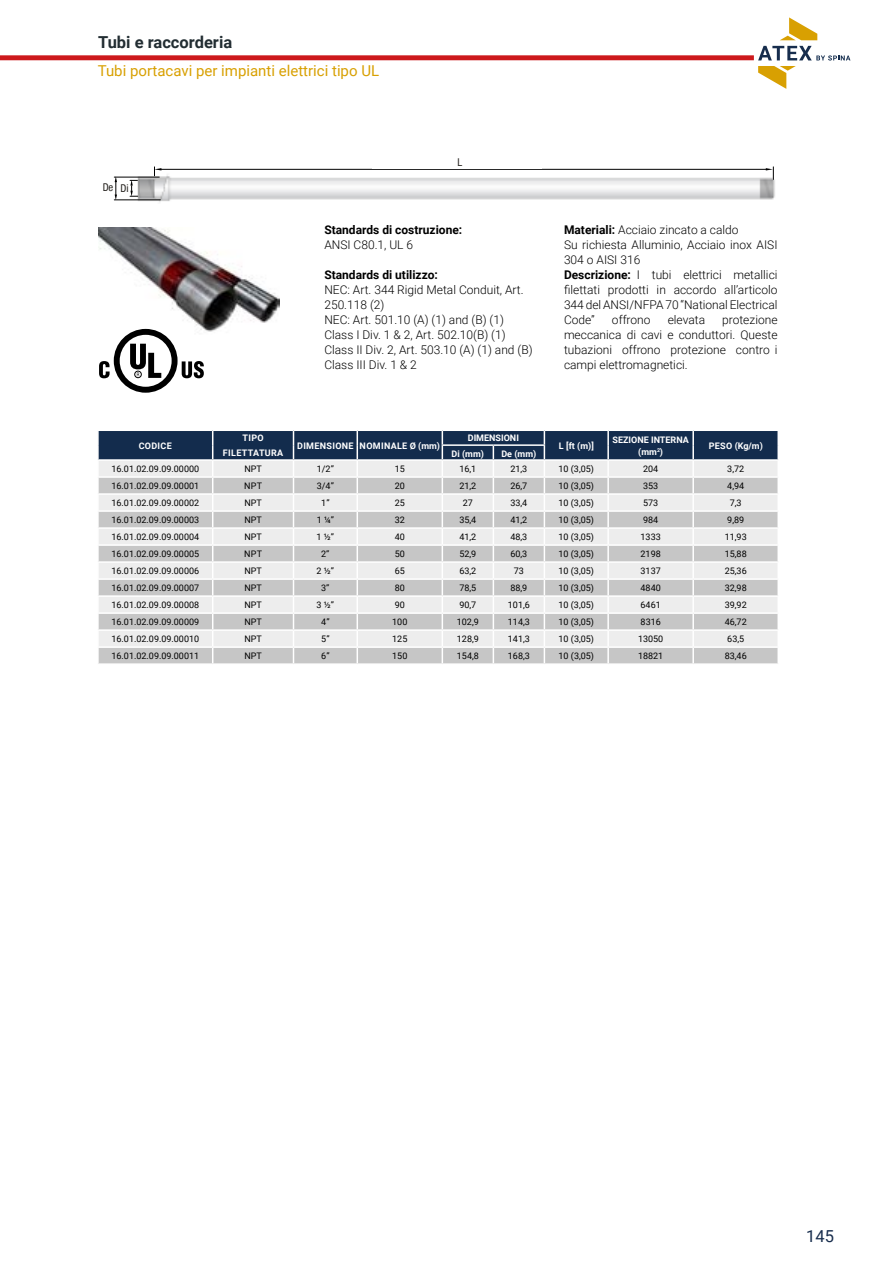
<style>
.page{position:relative;width:893px;height:1263px;background:#fff}
.page>*{position:absolute;margin:0;border:0;box-sizing:border-box;transform-origin:0 0}
.t1{font:700 16.5px "Roboto";color:#222d32}
.t2{font:16.5px "Roboto";color:#172d4d}
.t3{font:15px "Roboto";color:#d8a002}
.t4{font:300 12px/15px "Roboto";color:#000}
.t5{font:700 12px "Roboto";color:#000}
.t6{font:condensed 10.8px "Helvetica Neue LT Std";color:#272420}
.t7{font:9px "Roboto";color:#000}
.t8{font:700 9px/15px "Roboto";letter-spacing:.035em;color:#fff;text-align:center}
.t9{font:700 9px/12px "Roboto";color:#fff;text-align:center}
.s1{font-weight:700}
</style>
<div class="page">
<img style="left:99px;top:228px;width:181px;height:108px">
<img style="left:117px;top:166px;width:359px;height:36px">
<svg style="left:130px;top:180px;width:8px;height:17px"></svg>
<svg style="left:115px;top:176px;width:2px;height:24px"></svg>
<hr style="left:114px;top:177px;width:45px;height:1px;background:#000">
<hr style="left:114px;top:200px;width:46px;height:1px;background:#000">
<hr style="left:160px;top:169px;width:412px;height:1px;background:#000">
<svg style="left:154px;top:167px;width:7px;height:9px"></svg>
<img style="left:476px;top:166px;width:299px;height:34px">
<hr style="left:476px;top:169px;width:291px;height:1px;background:#000">
<svg style="left:766px;top:167px;width:8px;height:12px"></svg>
<div style="left:372px;top:156px;width:170px;height:12px;background:#fff"></div>
<svg style="left:182px;top:361px;width:22px;height:17px"></svg>
<svg style="left:114px;top:329px;width:64px;height:64px"></svg>
<div style="left:120px;top:335px;width:52px;height:52px;background:#fff;border-radius:50%"></div>
<svg style="left:130px;top:344px;width:31px;height:34px"></svg>
<div style="left:134px;top:371px;width:8px;height:7px;border:1px solid #000;border-radius:50%"></div>
<svg style="left:99px;top:361px;width:11px;height:17px"></svg>
<svg style="left:98px;top:430px;width:681px;height:233px;background:#c5c8cc"></svg>
<div style="left:0;top:55px;width:754px;height:5px;background:#cd191c"></div>
<svg style="left:758px;top:46px;width:92px;height:43px"></svg>
<svg style="left:780px;top:17px;width:37px;height:23px"></svg>
<h1 class="t1" style="left:98px;top:31px;width:136px">Tubi e raccorderia</h1>
<h2 class="t3" style="left:98px;top:60px;width:283px">Tubi portacavi per impianti elettrici tipo UL</h2>
<p class="t6" style="left:103px;top:181px;width:28px">De Di</p>
<p class="t6" style="left:458px;top:156px;width:6px">L</p>
<h3 class="t5" style="left:324px;top:221px;width:139px">Standards di costruzione:</h3>
<h3 class="t4" style="left:324px;top:237px;width:90px">ANSI C80.1, UL 6</h3>
<h3 class="t5" style="left:324px;top:266px;width:115px">Standards di utilizzo:</h3>
<h3 class="t4" style="left:324px;top:282px;width:210px">NEC: Art. 344 Rigid Metal Conduit, Art.<br>250.118 (2)<br>NEC: Art. 501.10 (A) (1) and (B) (1)<br>Class I Div. 1 &amp; 2, Art. 502.10(B) (1)<br>Class II Div. 2, Art. 503.10 (A) (1) and (B)<br>Class III Div. 1 &amp; 2</h3>
<h3 class="t4" style="left:564px;top:222px;width:215px"><span class="s1">Materiali:</span> Acciaio zincato a caldo<br>Su richiesta Alluminio, Acciaio inox AISI<br>304 o AISI 316<br><span class="s1">Descrizione:</span> I tubi elettrici metallici filettati prodotti in accordo all’articolo<br>344 del ANSI/NFPA 70 “National Electrical<br>Code”</h3>
<h3 class="t4" style="left:612px;top:312px;width:40px">offrono</h3>
<h3 class="t4" style="left:668px;top:312px;width:39px">elevata</h3>
<h3 class="t4" style="left:564px;top:312px;width:215px;text-align:justify;text-indent:158px">protezione meccanica di cavi e conduttori. Queste tubazioni offrono protezione contro i campi elettromagnetici.</h3>
<p class="t8" style="left:139px;top:437px;width:35px">CODICE</p>
<p class="t8" style="left:223px;top:430px;width:62px">TIPO<br>FILETTATURA</p>
<p class="t8" style="left:297px;top:437px;width:144px">DIMENSIONE NOMINALE Ø (mm)</p>
<p class="t9" style="left:468px;top:431px;width:53px">DIMENSIONI</p>
<p class="t8" style="left:452px;top:446px;width:34px">Di (mm)</p>
<p class="t8" style="left:501px;top:446px;width:36px">De (mm)</p>
<p class="t8" style="left:559px;top:437px;width:36px">L [ft (m)]</p>
<p class="t9" style="left:613px;top:433px;width:78px">SEZIONE INTERNA (mm<sup>2</sup>)</p>
<p class="t8" style="left:709px;top:437px;width:56px">PESO (Kg/m)</p>
<p class="t7" style="left:111px;top:462px;width:89px">16.01.02.09.09.00000</p>
<p class="t7" style="left:244px;top:462px;width:19px">NPT</p>
<p class="t7" style="left:317px;top:462px;width:19px">1/2”</p>
<p class="t7" style="left:395px;top:462px;width:12px">15</p>
<p class="t7" style="left:459px;top:462px;width:18px">16,1</p>
<p class="t7" style="left:510px;top:462px;width:18px">21,3</p>
<p class="t7" style="left:559px;top:462px;width:37px">10 (3,05)</p>
<p class="t7" style="left:643px;top:462px;width:17px">204</p>
<p class="t7" style="left:727px;top:462px;width:18px">3,72</p>
<p class="t7" style="left:111px;top:479px;width:89px">16.01.02.09.09.00001</p>
<p class="t7" style="left:244px;top:479px;width:20px">NPT</p>
<p class="t7" style="left:317px;top:479px;width:19px">3/4”</p>
<p class="t7" style="left:395px;top:479px;width:12px">20</p>
<p class="t7" style="left:459px;top:479px;width:18px">21,2</p>
<p class="t7" style="left:510px;top:479px;width:18px">26,7</p>
<p class="t7" style="left:559px;top:479px;width:37px">10 (3,05)</p>
<p class="t7" style="left:643px;top:479px;width:17px">353</p>
<p class="t7" style="left:727px;top:479px;width:18px">4,94</p>
<p class="t7" style="left:111px;top:496px;width:89px">16.01.02.09.09.00002</p>
<p class="t7" style="left:244px;top:496px;width:19px">NPT</p>
<p class="t7" style="left:321px;top:496px;width:10px">1”</p>
<p class="t7" style="left:395px;top:496px;width:12px">25</p>
<p class="t7" style="left:463px;top:496px;width:12px">27</p>
<p class="t7" style="left:510px;top:496px;width:18px">33,4</p>
<p class="t7" style="left:559px;top:496px;width:37px">10 (3,05)</p>
<p class="t7" style="left:643px;top:496px;width:17px">573</p>
<p class="t7" style="left:730px;top:496px;width:13px">7,3</p>
<p class="t7" style="left:111px;top:513px;width:89px">16.01.02.09.09.00003</p>
<p class="t7" style="left:244px;top:513px;width:19px">NPT</p>
<p class="t7" style="left:317px;top:513px;width:19px">1 ¼”</p>
<p class="t7" style="left:395px;top:513px;width:12px">32</p>
<p class="t7" style="left:459px;top:513px;width:18px">35,4</p>
<p class="t7" style="left:510px;top:513px;width:18px">41,2</p>
<p class="t7" style="left:558px;top:513px;width:37px">10 (3,05)</p>
<p class="t7" style="left:643px;top:513px;width:17px">984</p>
<p class="t7" style="left:727px;top:513px;width:18px">9,89</p>
<p class="t7" style="left:111px;top:530px;width:89px">16.01.02.09.09.00004</p>
<p class="t7" style="left:244px;top:530px;width:19px">NPT</p>
<p class="t7" style="left:317px;top:530px;width:19px">1 ½”</p>
<p class="t7" style="left:395px;top:530px;width:12px">40</p>
<p class="t7" style="left:459px;top:530px;width:18px">41,2</p>
<p class="t7" style="left:510px;top:530px;width:18px">48,3</p>
<p class="t7" style="left:558px;top:530px;width:37px">10 (3,05)</p>
<p class="t7" style="left:641px;top:530px;width:22px">1333</p>
<p class="t7" style="left:725px;top:530px;width:23px">11,93</p>
<p class="t7" style="left:111px;top:547px;width:89px">16.01.02.09.09.00005</p>
<p class="t7" style="left:244px;top:547px;width:20px">NPT</p>
<p class="t7" style="left:321px;top:547px;width:10px">2”</p>
<p class="t7" style="left:395px;top:547px;width:12px">50</p>
<p class="t7" style="left:459px;top:547px;width:18px">52,9</p>
<p class="t7" style="left:510px;top:547px;width:18px">60,3</p>
<p class="t7" style="left:558px;top:547px;width:37px">10 (3,05)</p>
<p class="t7" style="left:641px;top:547px;width:22px">2198</p>
<p class="t7" style="left:725px;top:547px;width:23px">15,88</p>
<p class="t7" style="left:111px;top:564px;width:89px">16.01.02.09.09.00006</p>
<p class="t7" style="left:244px;top:564px;width:19px">NPT</p>
<p class="t7" style="left:317px;top:564px;width:19px">2 ½”</p>
<p class="t7" style="left:395px;top:564px;width:12px">65</p>
<p class="t7" style="left:459px;top:564px;width:18px">63,2</p>
<p class="t7" style="left:514px;top:564px;width:12px">73</p>
<p class="t7" style="left:558px;top:564px;width:37px">10 (3,05)</p>
<p class="t7" style="left:641px;top:564px;width:22px">3137</p>
<p class="t7" style="left:725px;top:564px;width:23px">25,36</p>
<p class="t7" style="left:111px;top:581px;width:89px">16.01.02.09.09.00007</p>
<p class="t7" style="left:244px;top:581px;width:19px">NPT</p>
<p class="t7" style="left:321px;top:581px;width:10px">3”</p>
<p class="t7" style="left:395px;top:581px;width:12px">80</p>
<p class="t7" style="left:459px;top:581px;width:18px">78,5</p>
<p class="t7" style="left:510px;top:581px;width:18px">88,9</p>
<p class="t7" style="left:558px;top:581px;width:37px">10 (3,05)</p>
<p class="t7" style="left:641px;top:581px;width:22px">4840</p>
<p class="t7" style="left:725px;top:581px;width:23px">32,98</p>
<p class="t7" style="left:111px;top:598px;width:89px">16.01.02.09.09.00008</p>
<p class="t7" style="left:244px;top:598px;width:19px">NPT</p>
<p class="t7" style="left:317px;top:598px;width:19px">3 ½”</p>
<p class="t7" style="left:395px;top:598px;width:12px">90</p>
<p class="t7" style="left:459px;top:598px;width:18px">90,7</p>
<p class="t7" style="left:508px;top:598px;width:23px">101,6</p>
<p class="t7" style="left:559px;top:598px;width:37px">10 (3,05)</p>
<p class="t7" style="left:641px;top:598px;width:22px">6461</p>
<p class="t7" style="left:725px;top:598px;width:23px">39,92</p>
<p class="t7" style="left:111px;top:615px;width:89px">16.01.02.09.09.00009</p>
<p class="t7" style="left:244px;top:615px;width:19px">NPT</p>
<p class="t7" style="left:321px;top:615px;width:10px">4”</p>
<p class="t7" style="left:392px;top:615px;width:17px">100</p>
<p class="t7" style="left:457px;top:615px;width:23px">102,9</p>
<p class="t7" style="left:508px;top:615px;width:23px">114,3</p>
<p class="t7" style="left:559px;top:615px;width:37px">10 (3,05)</p>
<p class="t7" style="left:641px;top:615px;width:22px">8316</p>
<p class="t7" style="left:725px;top:615px;width:23px">46,72</p>
<p class="t7" style="left:111px;top:632px;width:89px">16.01.02.09.09.00010</p>
<p class="t7" style="left:244px;top:632px;width:19px">NPT</p>
<p class="t7" style="left:321px;top:632px;width:10px">5”</p>
<p class="t7" style="left:392px;top:632px;width:17px">125</p>
<p class="t7" style="left:457px;top:632px;width:23px">128,9</p>
<p class="t7" style="left:508px;top:632px;width:23px">141,3</p>
<p class="t7" style="left:559px;top:632px;width:37px">10 (3,05)</p>
<p class="t7" style="left:638px;top:632px;width:27px">13050</p>
<p class="t7" style="left:727px;top:632px;width:18px">63,5</p>
<p class="t7" style="left:111px;top:649px;width:89px">16.01.02.09.09.00011</p>
<p class="t7" style="left:244px;top:649px;width:19px">NPT</p>
<p class="t7" style="left:321px;top:649px;width:10px">6”</p>
<p class="t7" style="left:392px;top:649px;width:17px">150</p>
<p class="t7" style="left:457px;top:649px;width:23px">154,8</p>
<p class="t7" style="left:508px;top:649px;width:23px">168,3</p>
<p class="t7" style="left:559px;top:649px;width:37px">10 (3,05)</p>
<p class="t7" style="left:638px;top:649px;width:27px">18821</p>
<p class="t7" style="left:725px;top:649px;width:23px">83,46</p>
<h1 class="t2" style="left:806px;top:1225px;width:29px">145</h1>
</div>
